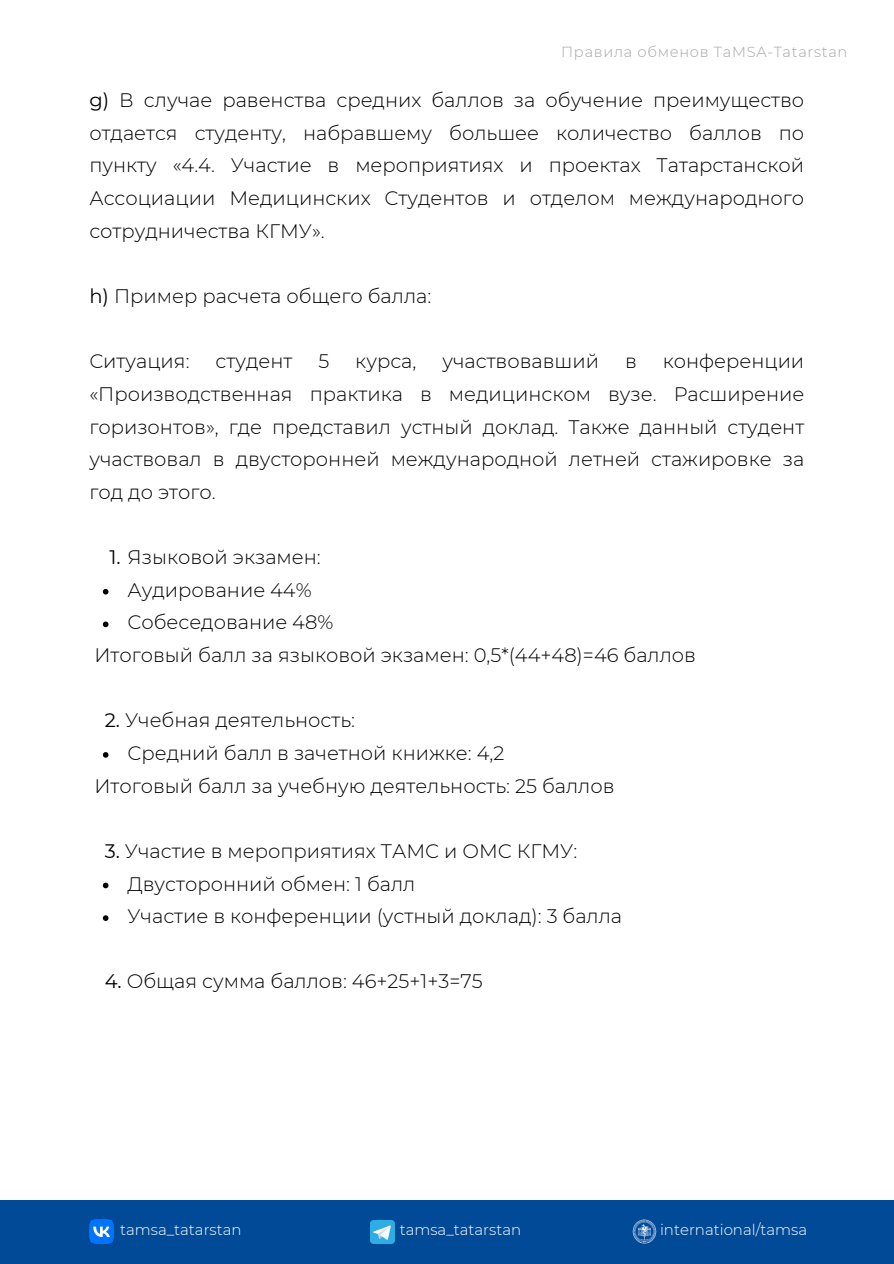
<style>
.page{position:relative;width:894px;height:1264px;background:#fff}
.page>*{position:absolute;margin:0;border:0;box-sizing:border-box;transform-origin:0 0}
.t1{font:300 19.5px/32.7px "Montserrat";color:#000;text-align:justify}
.t2{font:300 15px "Montserrat";color:#fff}
.t3{font:300 14.55px "Montserrat";letter-spacing:.05em;color:#a6a6a6}
.s1{font-weight:400}
</style>
<div class="page">
<svg style="left:103px;top:589px;width:5px;height:5px"></svg>
<svg style="left:103px;top:621px;width:5px;height:6px"></svg>
<svg style="left:103px;top:752px;width:5px;height:5px"></svg>
<svg style="left:103px;top:882px;width:5px;height:6px"></svg>
<svg style="left:103px;top:915px;width:5px;height:5px"></svg>
<div style="left:0;top:1199px;width:893px;height:64px;background:#004a98"></div>
<img style="left:89px;top:1219px;width:24px;height:24px">
<img style="left:370px;top:1220px;width:24px;height:23px">
<img style="left:632px;top:1219px;width:25px;height:24px">
<h1 class="t3" style="left:561px;top:43px;width:287px">Правила обменов TaMSA-Tatarstan</h1>
<p class="t1" style="left:89px;top:84px;width:716px"><span class="s1">g)</span> В случае равенства средних баллов за обучение преимущество отдается студенту, набравшему большее количество баллов по пункту «4.4. Участие в мероприятиях и проектах Татарстанской Ассоциации Медицинских Студентов и отделом международного сотрудничества КГМУ».</p>
<h1 class="t1" style="left:89px;top:280px;width:343px"><span class="s1">h)</span> Пример расчета общего балла:</h1>
<h1 class="t1" style="left:89px;top:345px;width:716px;text-indent:573px">конференции «Производственная практика в медицинском вузе. Расширение горизонтов», где представил устный доклад. Также данный студент участвовал в двусторонней международной летней стажировке за год до этого.</h1>
<h1 class="t1" style="left:89px;top:345px;width:102px">Ситуация:</h1>
<h1 class="t1" style="left:215px;top:345px;width:78px">студент</h1>
<h1 class="t1" style="left:318px;top:345px;width:12px">5</h1>
<h1 class="t1" style="left:355px;top:345px;width:63px">курса,</h1>
<h1 class="t1" style="left:442px;top:345px;width:158px">участвовавший</h1>
<h1 class="t1" style="left:624px;top:345px;width:13px">в</h1>
<h1 class="t1" style="left:109px;top:541px;width:213px"><span class="s1">1.</span> Языковой экзамен:</h1>
<p class="t1" style="left:127px;top:573px;width:185px">Аудирование 44%</p>
<p class="t1" style="left:127px;top:606px;width:207px">Собеседование 48%</p>
<p class="t1" style="left:94px;top:638px;width:603px">Итоговый балл за языковой экзамен: 0,5*(44+48)=46 баллов</p>
<h1 class="t1" style="left:105px;top:704px;width:252px"><span class="s1">2.</span> Учебная деятельность:</h1>
<h1 class="t1" style="left:127px;top:736px;width:378px">Средний балл в зачетной книжке: 4,2</h1>
<p class="t1" style="left:94px;top:769px;width:521px">Итоговый балл за учебную деятельность: 25 баллов</p>
<h1 class="t1" style="left:105px;top:834px;width:474px"><span class="s1">3.</span> Участие в мероприятиях ТАМС и ОМС КГМУ:</h1>
<h1 class="t1" style="left:127px;top:867px;width:289px">Двусторонний обмен: 1 балл</h1>
<p class="t1" style="left:127px;top:899px;width:496px">Участие в конференции (устный доклад): 3 балла</p>
<h1 class="t1" style="left:105px;top:965px;width:379px"><span class="s1">4.</span> Общая сумма баллов: 46+25+1+3=75</h1>
<p class="t2" style="left:120px;top:1220px;width:123px">tamsa_tatarstan</p>
<p class="t2" style="left:399px;top:1220px;width:123px">tamsa_tatarstan</p>
<p class="t2" style="left:660px;top:1220px;width:148px">international/tamsa</p>
</div>
